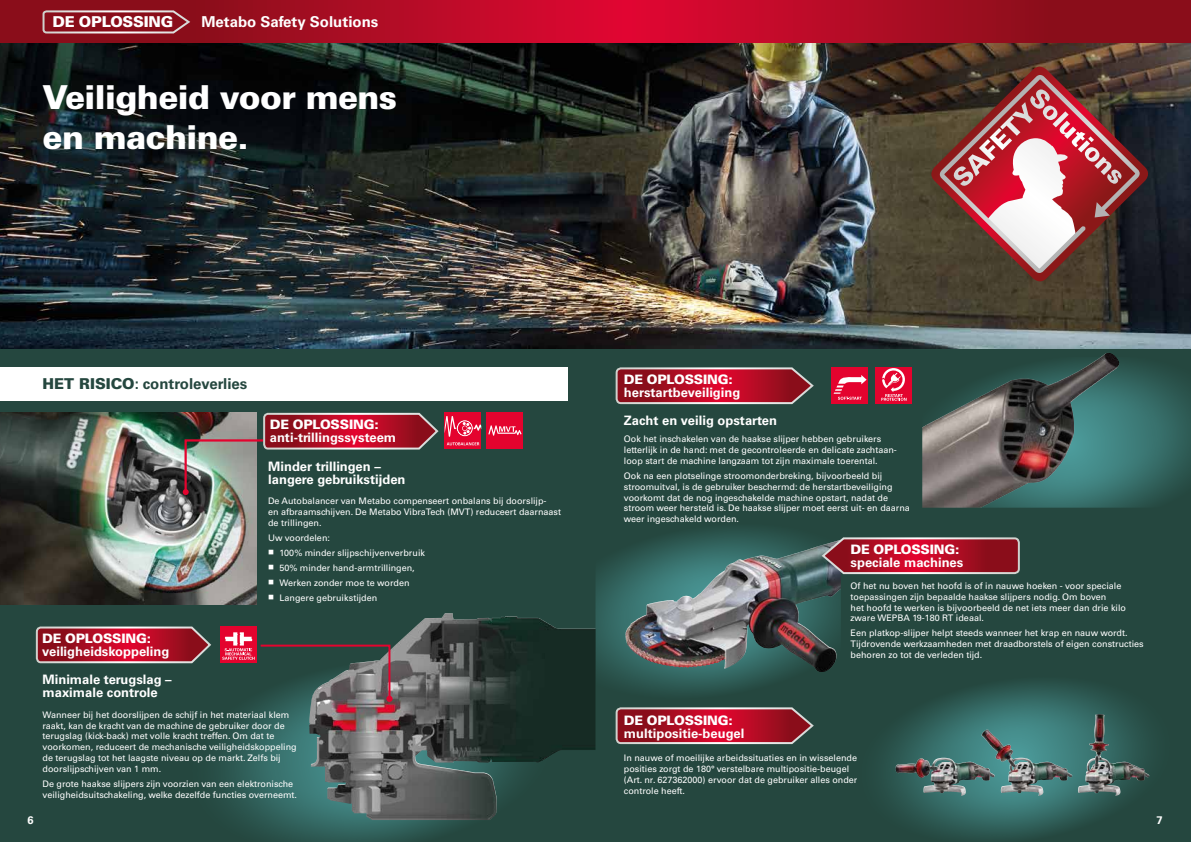
<style>
.page{position:relative;width:1191px;height:842px;background:#25473f}
.page>*{position:absolute;margin:0;border:0;box-sizing:border-box;transform-origin:0 0}
.t1{font:900 33px/40px "Univers LT Pro 75";letter-spacing:-.02em;color:#fff}
.t2{font:700 15px "Univers LT Pro 65";color:#25473f}
.t3{font:700 15px "Univers LT Pro 65";color:#fff}
.t4{font:900 15px "Univers LT Pro 75";letter-spacing:-.015em;color:#fff}
.t5{font:700 13px/13px "Univers LT Pro 65";color:#fff}
.t6{font:900 13px "Univers LT Pro 75";letter-spacing:-.015em;color:#fff}
.t7{font:700 11px "Univers Metabo";color:#fff}
.t8{font:9px/10.8px "Univers Metabo";color:#fff}
.s1{font-family:"Univers LT Pro 75";font-weight:900}
</style>
<div class="page">
<svg style="left:885px;top:683px;width:265px;height:154px"></svg>
<img style="left:0;top:43px;width:1191px;height:305px">
<div style="left:220px;top:626px;width:37px;height:37px;background:#e4032e"></div>
<div style="left:486px;top:413px;width:37px;height:36px;background:#e4032e"></div>
<svg style="left:488px;top:425px;width:33px;height:11px"></svg>
<img style="left:0;top:413px;width:257px;height:192px">
<img style="left:1078px;top:714px;width:19px;height:74px">
<svg style="left:595px;top:531px;width:246px;height:179px"></svg>
<img style="left:625px;top:541px;width:210px;height:103px">
<div style="left:875px;top:367px;width:37px;height:37px;background:#e4032e"></div>
<svg style="left:881px;top:368px;width:25px;height:33px"></svg>
<div style="left:831px;top:367px;width:37px;height:37px;background:#e4032e"></div>
<svg style="left:833px;top:375px;width:33px;height:25px"></svg>
<svg style="left:1120px;top:364px;width:71px;height:144px"></svg>
<img style="left:922px;top:353px;width:198px;height:155px">
<div style="left:0;top:367px;width:567px;height:34px;background:#fff"></div>
<svg style="left:219px;top:703px;width:244px;height:139px"></svg>
<img style="left:309px;top:613px;width:286px;height:207px">
<svg style="left:222px;top:632px;width:170px;height:71px"></svg>
<svg style="left:183px;top:412px;width:298px;height:83px"></svg>
<svg style="left:615px;top:367px;width:199px;height:38px;background:#a6293b"></svg>
<svg style="left:820px;top:536px;width:200px;height:39px;background:#a52d3e"></svg>
<svg style="left:614px;top:706px;width:201px;height:39px;background:#a22a3b"></svg>
<svg style="left:35px;top:626px;width:176px;height:38px;background:#a72a3b"></svg>
<svg style="left:0;top:0;width:1191px;height:43px;background:#ac0b23"></svg>
<svg style="left:42px;top:9px;width:149px;height:25px;background:#99313c"></svg>
<svg style="left:931px;top:67px;width:220px;height:214px;background:#3f3029"></svg>
<svg style="left:939px;top:75px;width:200px;height:198px;background:#92595a"></svg>
<h2 class="t4" style="left:52px;top:13px;width:122px">DE OPLOSSING</h2>
<h2 class="t3" style="left:201px;top:13px;width:178px">Metabo Safety Solutions</h2>
<h1 class="t1" style="left:43px;top:77px;width:356px">Veiligheid voor mens en machine.</h1>
<h2 class="t2" style="left:43px;top:375px;width:206px"><span class="s1">HET RISICO</span>: controleverlies</h2>
<h3 class="t6" style="left:42px;top:630px;width:110px">DE OPLOSSING:</h3>
<h3 class="t5" style="left:42px;top:645px;width:129px">veiligheidskoppeling</h3>
<h3 class="t5" style="left:43px;top:673px;width:131px">Minimale terugslag – maximale controle</h3>
<h3 class="t6" style="left:270px;top:417px;width:110px">DE OPLOSSING:</h3>
<h3 class="t5" style="left:270px;top:431px;width:128px">anti-trillingssysteem</h3>
<h3 class="t5" style="left:268px;top:460px;width:139px">Minder trillingen – langere gebruikstijden</h3>
<p class="t8" style="left:268px;top:496px;width:294px">De Autobalancer van Metabo compenseert onbalans bij doorslijp-<br>en afbraamschijven. De Metabo VibraTech (MVT) reduceert daarnaast de trillingen.</p>
<p class="t8" style="left:279px;top:530px;width:147px;line-height:15.1px;text-indent:-11px">Uw voordelen:<br>100% minder slijpschijvenverbruik<br>50% minder hand-armtrillingen,<br>Werken zonder moe te worden<br>Langere gebruikstijden</p>
<p class="t8" style="left:43px;top:709px;width:256px">Wanneer bij het doorslijpen de schijf in het materiaal klem raakt, kan de kracht van de machine de gebruiker door de terugslag (kick-back) met volle kracht treffen. Om dat te voorkomen, reduceert de mechanische veiligheidskoppeling de terugslag tot het laagste niveau op de markt. Zelfs bij doorslijpschijven van 1 mm.</p>
<p class="t8" style="left:43px;top:778px;width:256px">De grote haakse slijpers zijn voorzien van een elektronische veiligheidsuitschakeling, welke dezelfde functies overneemt.</p>
<h3 class="t6" style="left:624px;top:371px;width:110px">DE OPLOSSING:</h3>
<h3 class="t5" style="left:624px;top:386px;width:118px">herstartbeveiliging</h3>
<h3 class="t5" style="left:624px;top:414px;width:155px">Zacht en veilig opstarten</h3>
<p class="t8" style="left:624px;top:434px;width:274px">Ook het inschakelen van de haakse slijper hebben gebruikers letterlijk in de hand: met de gecontroleerde en delicate zachtaan&shy;loop start de machine langzaam tot zijn maximale toerental.</p>
<p class="t8" style="left:624px;top:470px;width:287px">Ook na een plotselinge stroomonderbreking, bijvoorbeeld bij stroomuitval, is de gebruiker beschermd: de herstartbeveiliging voorkomt dat de nog ingeschakelde machine opstart, nadat de stroom weer hersteld is. De haakse slijper moet eerst uit- en daarna weer ingeschakeld worden.</p>
<h3 class="t6" style="left:850px;top:541px;width:110px">DE OPLOSSING:</h3>
<h3 class="t5" style="left:850px;top:556px;width:114px">speciale machines</h3>
<h3 class="t6" style="left:624px;top:712px;width:110px">DE OPLOSSING:</h3>
<h3 class="t5" style="left:624px;top:727px;width:122px">multipositie-beugel</h3>
<p class="t8" style="left:850px;top:580px;width:277px">Of het nu boven het hoofd is of in nauwe hoeken - voor speciale toepassingen zijn bepaalde haakse slijpers nodig. Om boven<br>het hoofd te werken is bijvoorbeeld de net iets meer dan drie kilo zware WEPBA 19-180 RT ideaal.</p>
<p class="t8" style="left:850px;top:628px;width:295px">Een platkop-slijper helpt steeds wanneer het krap en nauw wordt.<br>Tijdrovende werkzaamheden met draadborstels of eigen constructies behoren zo tot de verleden tijd.</p>
<p class="t8" style="left:624px;top:753px;width:235px">In nauwe of moeilijke arbeidssituaties en in wisselende posities zorgt de 180° verstelbare multipositie-beugel (Art. nr. 627362000) ervoor dat de gebruiker alles onder controle heeft.</p>
<p class="t7" style="left:27px;top:814px;width:8px">6</p>
<p class="t7" style="left:1156px;top:814px;width:8px">7</p>
</div>
